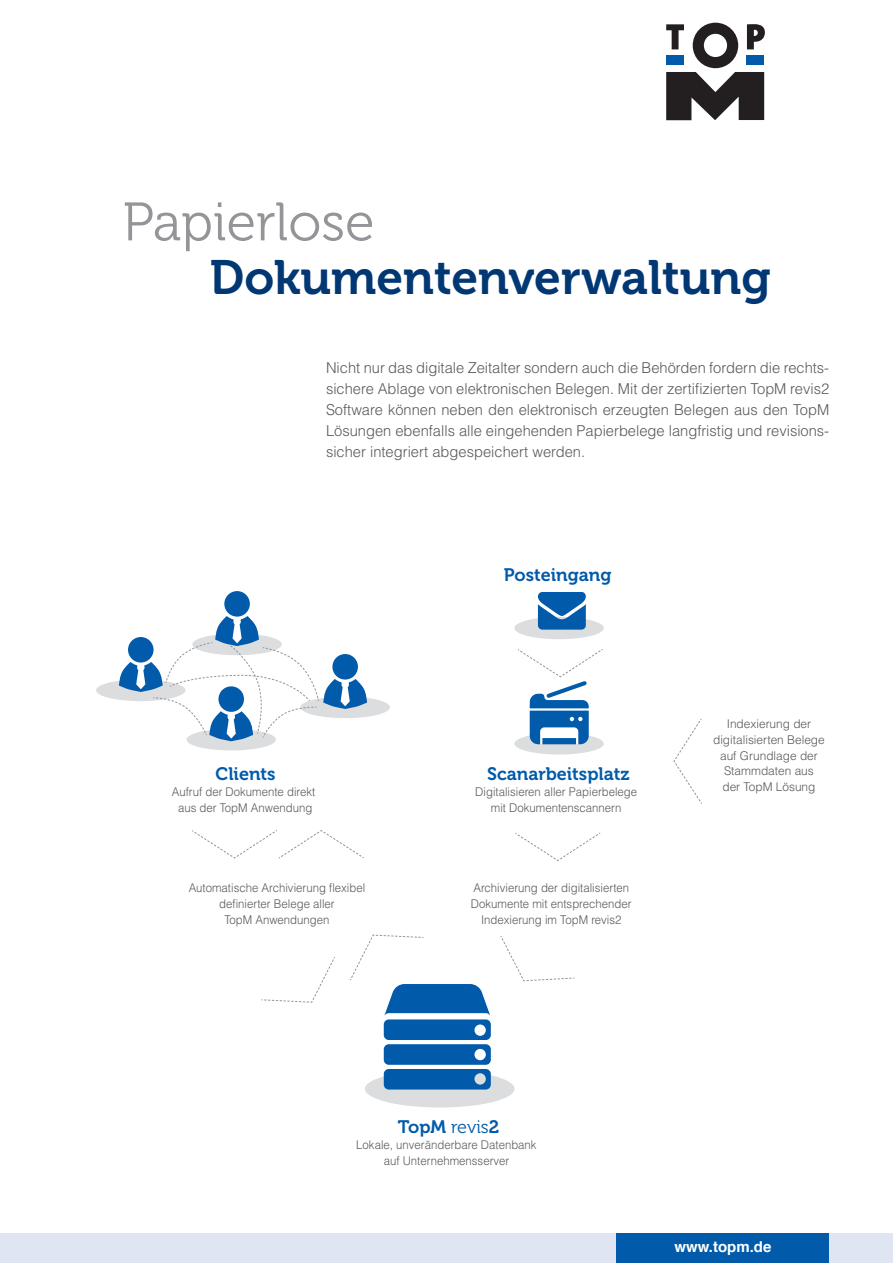
<style>
.page{position:relative;width:893px;height:1263px;background:#fff}
.page>*{position:absolute;margin:0;border:0;box-sizing:border-box;transform-origin:0 0}
.t1{font:54px "Museo 300";color:#939598}
.t2{font:48px "Museo 700";color:#013874}
.t3{font:18px "Museo 700";color:#015aaa}
.t4{font:300 15px/21px "Helvetica";color:#57585a;text-align:justify}
.t5{font:700 15px "Helvetica";color:#fff}
.t6{font:300 12px/15.8px "Helvetica";color:#57585a;text-align:center;scale:.95 1}
.t7{font:300 12px/15.8px "Helvetica";color:#57585a;text-align:center}
.s1{font-family:"Museo 300"}
</style>
<div class="page">
<div style="left:365px;top:1070px;width:149px;height:37px;background:#dcdddf;border-radius:50%"></div>
<div style="left:0;top:1233px;width:893px;height:30px;background:#e0e5f3"></div>
<div style="left:617px;top:1233px;width:212px;height:30px;background:#015aaa"></div>
<svg style="left:666px;top:23px;width:99px;height:97px"></svg>
<div style="left:666px;top:55px;width:18px;height:10px;background:#015aaa"></div>
<div style="left:746px;top:55px;width:18px;height:10px;background:#015aaa"></div>
<svg style="left:673px;top:718px;width:29px;height:86px"></svg>
<div style="left:514px;top:617px;width:90px;height:22px;background:#dcdddf;border-radius:50%"></div>
<div style="left:224px;top:591px;width:26px;height:26px;background:#015aaa;border-radius:50%"></div>
<svg style="left:514px;top:649px;width:90px;height:105px"></svg>
<svg style="left:537px;top:592px;width:49px;height:38px;background:#2571b5"></svg>
<svg style="left:96px;top:616px;width:294px;height:134px"></svg>
<svg style="left:192px;top:830px;width:172px;height:29px"></svg>
<svg style="left:515px;top:832px;width:86px;height:29px"></svg>
<svg style="left:500px;top:936px;width:75px;height:45px"></svg>
<svg style="left:261px;top:957px;width:74px;height:46px"></svg>
<svg style="left:350px;top:934px;width:141px;height:155px"></svg>
<h1 class="t1" style="left:123px;top:193px;width:254px">Papierlose</h1>
<h2 class="t2" style="left:210px;top:251px;width:562px">Dokumentenverwaltung</h2>
<p class="t4" style="left:326px;top:357px;width:505px">Nicht nur das digitale Zeitalter sondern auch die Behörden fordern die rechts&shy;sichere Ablage von elektronischen Belegen. Mit der zertifizierten TopM revis2<br>Software können neben den elektronisch erzeugten Belegen aus den TopM Lösungen ebenfalls alle eingehenden Papierbelege langfristig und revisions&shy;sicher integriert abgespeichert werden.</p>
<p class="t3" style="left:216px;top:764px;width:62px">Clients</p>
<p class="t6" style="left:172px;top:784px;width:153px">Aufruf der Dokumente direkt aus der TopM Anwendung</p>
<p class="t6" style="left:189px;top:880px;width:187px">Automatische Archivierung flexibel definierter Belege aller<br>TopM Anwendungen</p>
<p class="t3" style="left:504px;top:564px;width:109px">Posteingang</p>
<p class="t3" style="left:487px;top:764px;width:144px">Scanarbeitsplatz</p>
<p class="t6" style="left:475px;top:784px;width:172px">Digitalisieren aller Papierbelege mit Dokumentenscannern</p>
<p class="t6" style="left:471px;top:880px;width:171px">Archivierung der digitalisierten<br>Dokumente mit entsprechender<br>Indexierung im TopM revis2</p>
<p class="t7" style="left:713px;top:716px;width:113px">Indexierung der digitalisierten Belege auf Grundlage der<br>Stammdaten aus<br>der TopM Lösung</p>
<p class="t3" style="left:398px;top:1117px;width:103px">TopM <span class="s1">revis</span>2</p>
<p class="t6" style="left:356px;top:1137px;width:191px">Lokale, unveränderbare Datenbank auf Unternehmensserver</p>
<p class="t5" style="left:674px;top:1234px;width:98px">www.topm.de</p>
</div>
